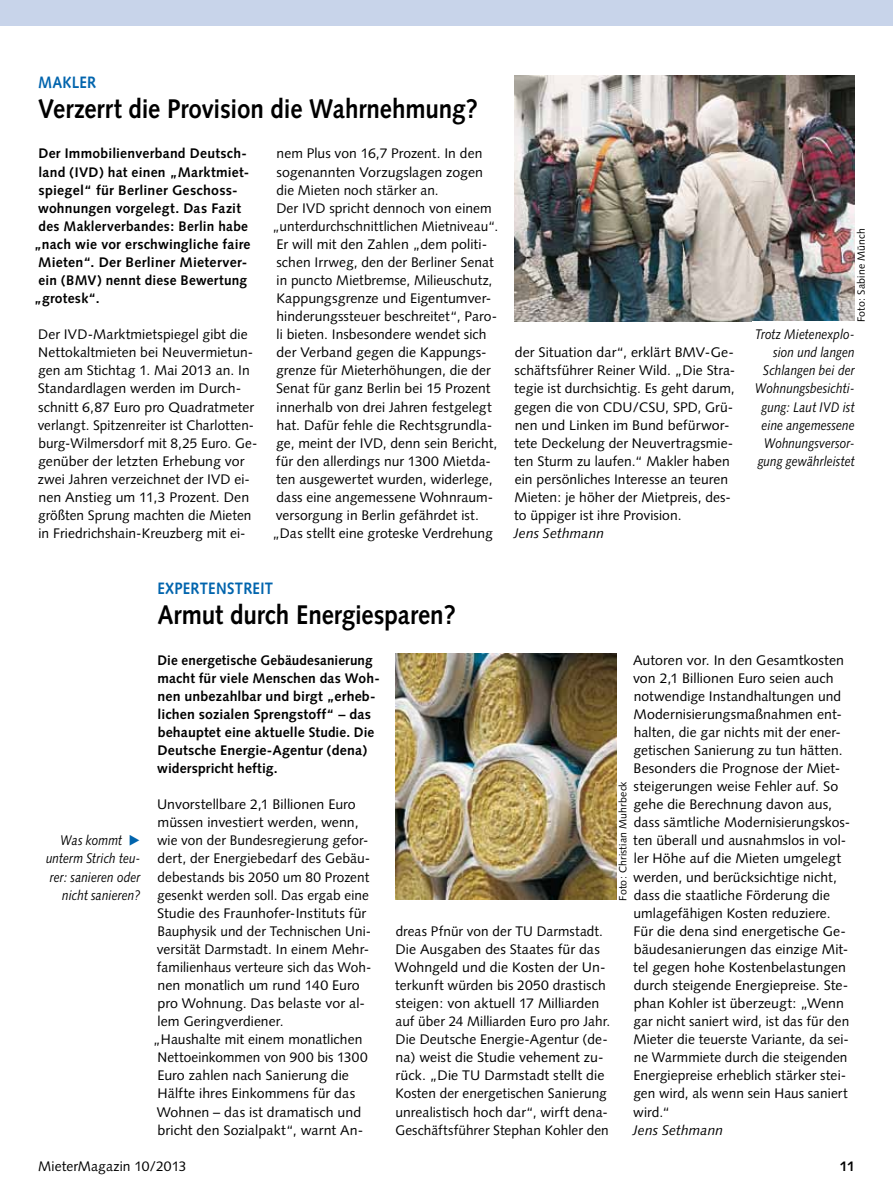
<style>
.page{position:relative;width:893px;height:1191px;background:#fff}
.page>*{position:absolute;margin:0;border:0;box-sizing:border-box;transform-origin:0 0}
.t1{font:700 27px "Syntax";letter-spacing:-.005em;color:#000;scale:.9 1}
.t2{font:700 16.5px "Syntax";letter-spacing:.015em;color:#0064ad;scale:.9 1}
.t3{font:13.8px/18px "Syntax";letter-spacing:.005em;color:#000}
.t4{font:700 13.8px/18px "Syntax";letter-spacing:.015em;color:#000}
.t5{font:italic 13.8px/18px "Syntax";letter-spacing:.005em;color:#000;text-align:right;scale:.85 1}
.t6{font:italic 13.8px "Syntax";letter-spacing:.005em;color:#000}
.t7{font:10.5px "Syntax";letter-spacing:.02em;color:#000}
.s1{font-family:"European Pi Three";font-style:normal;color:#0064ad}
</style>
<div class="page">
<div style="left:0;top:0;width:893px;height:26px;background:#c8d4ea"></div>
<img style="left:395px;top:653px;width:222px;height:246px">
<img style="left:514px;top:75px;width:341px;height:246px">
<p class="t2" style="left:38px;top:73px;width:66px">MAklEr</p>
<h1 class="t1" style="left:38px;top:93px;width:490px">Verzerrt die Provision die Wahrnehmung?</h1>
<p class="t4" style="left:38px;top:145px;width:210px">der immobilienverband deutsch-</p>
<p class="t4" style="left:38px;top:163px;width:212px">land (iVd) hat einen „Marktmiet-</p>
<p class="t4" style="left:38px;top:181px;width:201px">spiegel“ für Berliner geschoss-</p>
<p class="t4" style="left:38px;top:199px;width:204px">wohnungen vorgelegt. das Fazit</p>
<p class="t4" style="left:39px;top:217px;width:211px">des Maklerverbandes: Berlin habe</p>
<p class="t4" style="left:34px;top:235px;width:218px">„nach wie vor erschwingliche faire</p>
<p class="t4" style="left:38px;top:253px;width:211px">Mieten“. der Berliner Mieterver-</p>
<p class="t4" style="left:39px;top:271px;width:210px">ein (BMV) nennt diese Bewertung</p>
<p class="t4" style="left:34px;top:289px;width:67px">„grotesk“.</p>
<p class="t3" style="left:38px;top:325px;width:221px">Der IVD-Marktmietspiegel gibt die Nettokaltmieten bei Neuvermietun&shy;gen am Stichtag 1. Mai 2013 an. In Standardlagen werden im Durch&shy;schnitt 6,87 Euro pro Quadratmeter verlangt. Spitzenreiter ist Charlotten&shy;burg-Wilmersdorf mit 8,25 Euro. Ge&shy;genüber der letzten Erhebung vor zwei Jahren verzeichnet der IVD ei&shy;nen Anstieg um 11,3 Prozent. Den größ ten Sprung machten die Mieten in Friedrichshain-Kreuzberg mit ei-</p>
<p class="t3" style="left:277px;top:145px;width:207px">nem Plus von 16,7 Prozent. In den</p>
<p class="t3" style="left:276px;top:163px;width:208px">sogenannten Vorzugslagen zogen</p>
<p class="t3" style="left:277px;top:181px;width:164px">die Mieten noch stärker an.</p>
<p class="t3" style="left:276px;top:199px;width:217px">Der IVD spricht dennoch von einem</p>
<p class="t3" style="left:272px;top:217px;width:227px">„unterdurchschnittlichen Mietniveau“.</p>
<p class="t3" style="left:276px;top:235px;width:212px">Er will mit den Zahlen „dem politi-</p>
<p class="t3" style="left:276px;top:253px;width:219px">schen Irrweg, den der Berliner Senat</p>
<p class="t3" style="left:277px;top:271px;width:217px">in puncto Mietbremse, Milieuschutz,</p>
<p class="t3" style="left:276px;top:289px;width:216px">Kappungsgrenze und Eigentumver-</p>
<p class="t3" style="left:277px;top:307px;width:222px">hinderungssteuer beschreitet“, Paro-</p>
<p class="t3" style="left:277px;top:325px;width:211px">li bieten. Insbesondere wendet sich</p>
<p class="t3" style="left:277px;top:343px;width:212px">der Verband gegen die Kappungs-</p>
<p class="t3" style="left:276px;top:362px;width:216px">grenze für Mieterhöhungen, die der</p>
<p class="t3" style="left:276px;top:380px;width:216px">Senat für ganz Berlin bei 15 Prozent</p>
<p class="t3" style="left:277px;top:398px;width:217px">innerhalb von drei Jahren festgelegt</p>
<p class="t3" style="left:277px;top:416px;width:217px">hat. Dafür fehle die Rechtsgrundla-</p>
<p class="t3" style="left:276px;top:434px;width:223px">ge, meint der IVD, denn sein Bericht,</p>
<p class="t3" style="left:276px;top:452px;width:216px">für den allerdings nur 1300 Mietda-</p>
<p class="t3" style="left:276px;top:470px;width:218px">ten ausgewertet wurden, widerlege,</p>
<p class="t3" style="left:277px;top:488px;width:218px">dass eine angemessene Wohnraum-</p>
<p class="t3" style="left:276px;top:506px;width:205px">versorgung in Berlin gefährdet ist.</p>
<p class="t3" style="left:272px;top:524px;width:222px">„Das stellt eine groteske Verdrehung</p>
<p class="t3" style="left:514px;top:343px;width:223px">der Situation dar“, erklärt BMV-Ge&shy;schäftsführer Reiner Wild. „Die Stra&shy;tegie ist durchsichtig. Es geht darum, gegen die von CDU/CSU, SPD, Grü&shy;nen und Linken im Bund befürwor&shy;tete Deckelung der Neuvertragsmie&shy;ten Sturm zu laufen.“ Makler haben ein persönliches Interesse an teuren Mieten: je höher der Mietpreis, des&shy;to üppiger ist ihre Provision.</p>
<p class="t6" style="left:513px;top:525px;width:92px">Jens Sethmann</p>
<p class="t7" style="left:855px;top:322px;width:95px;rotate:-90deg">Foto: Sabine Münch</p>
<p class="t5" style="left:755px;top:325px;width:119px">Trotz Mietenexplo&shy;sion und langen<br>Schlangen bei der<br>Wohnungsbesichti&shy;gung: Laut IVD ist eine angemessene<br>Wohnungsversor&shy;gung gewährleistet</p>
<p class="t5" style="left:46px;top:831px;width:112px">Was kommt <span class="s1">E </span>unterm Strich teu&shy;rer: sanieren oder nicht sanieren?</p>
<p class="t2" style="left:157px;top:579px;width:130px">ExPErtEnstrEit</p>
<h1 class="t1" style="left:157px;top:599px;width:333px">Armut durch Energiesparen?</h1>
<p class="t4" style="left:157px;top:651px;width:224px">die energetische gebäudesanierung macht für viele Menschen das Woh - nen unbezahlbar und birgt „erheb&shy;lichen sozialen sprengstoff“ – das behauptet eine aktuelle studie. die deutsche Energie-Agen tur (dena) widerspricht heftig.</p>
<p class="t3" style="left:157px;top:795px;width:200px">Unvorstellbare 2,1 Billionen Euro</p>
<p class="t3" style="left:158px;top:813px;width:203px">müssen investiert werden, wenn,</p>
<p class="t3" style="left:157px;top:831px;width:213px">wie von der Bundesregierung gefor-</p>
<p class="t3" style="left:158px;top:849px;width:214px">dert, der Energiebedarf des Gebäu-</p>
<p class="t3" style="left:158px;top:867px;width:213px">debestands bis 2050 um 80 Prozent</p>
<p class="t3" style="left:157px;top:886px;width:213px">gesenkt werden soll. Das ergab eine</p>
<p class="t3" style="left:157px;top:904px;width:211px">Studie des Fraunhofer-Instituts für</p>
<p class="t3" style="left:157px;top:922px;width:215px">Bauphysik und der Technischen Uni-</p>
<p class="t3" style="left:157px;top:940px;width:214px">versität Darmstadt. In einem Mehr-</p>
<p class="t3" style="left:157px;top:958px;width:216px">familienhaus verteure sich das Woh-</p>
<p class="t3" style="left:157px;top:976px;width:204px">nen monatlich um rund 140 Euro</p>
<p class="t3" style="left:158px;top:994px;width:209px">pro Wohnung. Das belaste vor al-</p>
<p class="t3" style="left:158px;top:1012px;width:127px">lem Geringverdiener.</p>
<p class="t3" style="left:153px;top:1030px;width:211px">„Haushalte mit einem monatlichen</p>
<p class="t3" style="left:157px;top:1048px;width:212px">Nettoeinkommen von 900 bis 1300</p>
<p class="t3" style="left:157px;top:1066px;width:193px">Euro zahlen nach Sanierung die</p>
<p class="t3" style="left:157px;top:1084px;width:199px">Hälfte ihres Einkommens für das</p>
<p class="t3" style="left:157px;top:1102px;width:206px">Wohnen – das ist dramatisch und</p>
<p class="t3" style="left:157px;top:1120px;width:207px">bricht den Sozialpakt“, warnt An-</p>
<p class="t3" style="left:395px;top:922px;width:217px">dreas Pfnür von der TU Darmstadt.<br>Die Ausgaben des Staates für das Wohngeld und die Kosten der Un&shy;terkunft würden bis 2050 drastisch steigen: von aktuell 17 Milliarden auf über 24 Milliarden Euro pro Jahr.<br>Die Deutsche Energie-Agentur (de&shy;na) weist die Studie vehement zu&shy;rück. „Die TU Darmstadt stellt die Kosten der energetischen Sanierung unrealistisch hoch dar“, wirft dena-Geschäftsführer Stephan Kohler den</p>
<p class="t3" style="left:633px;top:651px;width:219px">Autoren vor. In den Gesamtkos ten von 2,1 Billionen Euro seien auch notwendige Instandhaltungen und Modernisierungsmaßnahmen ent&shy;halten, die gar nichts mit der ener&shy;getischen Sanierung zu tun hätten.<br>Besonders die Prognose der Miet&shy;steigerungen weise Fehler auf. So gehe die Berechnung davon aus, dass sämtliche Modernisierungskos&shy;ten überall und ausnahmslos in vol&shy;ler Höhe auf die Mieten umgelegt werden, und berücksichtige nicht, dass die staatliche Förderung die umlagefähigen Kosten reduziere.<br>Für die dena sind energetische Ge&shy;bäudesanierungen das einzige Mit&shy;tel gegen hohe Kostenbelastungen durch steigende Energiepreise. Ste&shy;phan Kohler ist überzeugt: „Wenn gar nicht saniert wird, ist das für den Mieter die teuerste Variante, da sei&shy;ne Warmmiete durch die steigenden Energiepreise erheblich stärker stei&shy;gen wird, als wenn sein Haus saniert wird.“</p>
<p class="t6" style="left:633px;top:1121px;width:92px">Jens Sethmann</p>
<p class="t7" style="left:617px;top:900px;width:121px;rotate:-90deg">Foto: Christian Muhrbeck</p>
<p class="t3" style="left:38px;top:1157px;width:150px">MieterMagazin 10/2013</p>
<p class="t4" style="left:840px;top:1157px;width:16px">11</p>
</div>
